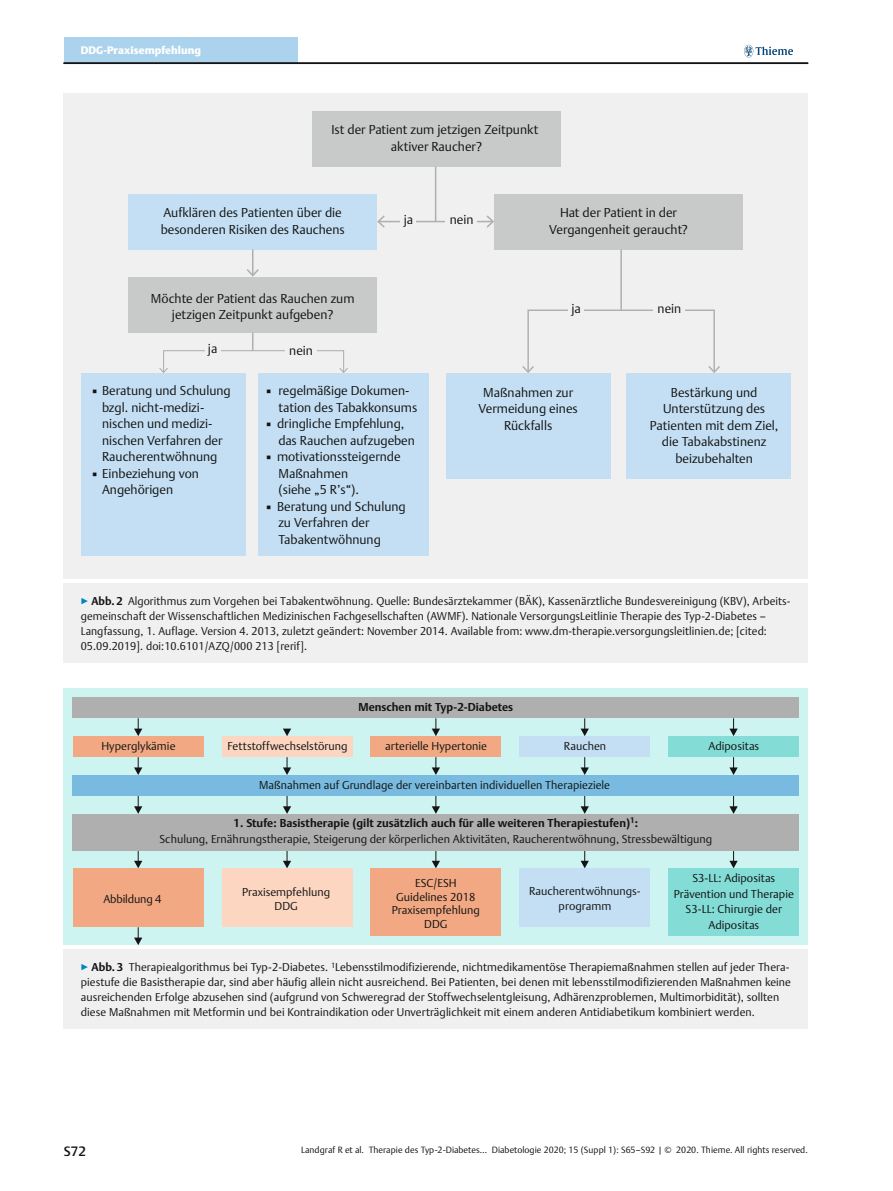
<style>
.page{position:relative;width:893px;height:1191px;background:#fff}
.page>*{position:absolute;margin:0;border:0;box-sizing:border-box;transform-origin:0 0}
.t1{font:13.5px "Adv TT114 f 0202";color:#131413}
.t2{font:300 12.75px/16.5px "Thieme Argo 2011";color:#131413}
.t3{font:300 11.4px/15.8px "Thieme Argo 2011";color:#131413;text-align:center}
.t4{font:700 11.4px "Thieme Argo 2011";color:#131413}
.t5{font:11.25px/15px "Adv TT1875 e 499";letter-spacing:.01em;color:#131413}
.t6{font:10.8px "Adv T Te 9 dccad 3.B";letter-spacing:.015em;color:#fff}
.t7{font:9px "Adv TT1875 e 499";color:#131413}
.s1{color:#0085be}
.s2{font-family:"Adv TT1415 f 0 b 8.B"}
.s3{font-style:inherit}
.s4{font-weight:700}
</style>
<div class="page">
<div style="left:64px;top:583px;width:744px;height:79px;background:#f0f0f0"></div>
<div style="left:64px;top:94px;width:744px;height:485px;background:#f0f0f0"></div>
<div style="left:312px;top:111px;width:249px;height:55px;background:#c8c9c9"></div>
<div style="left:494px;top:194px;width:249px;height:55px;background:#c8c9c9"></div>
<div style="left:128px;top:277px;width:249px;height:55px;background:#c8c9c9"></div>
<div style="left:128px;top:194px;width:249px;height:55px;background:#c4dff4"></div>
<div style="left:81px;top:373px;width:165px;height:183px;background:#c4dff4"></div>
<div style="left:258px;top:373px;width:170px;height:183px;background:#c4dff4"></div>
<div style="left:446px;top:373px;width:164px;height:106px;background:#c4dff4"></div>
<div style="left:626px;top:373px;width:164px;height:106px;background:#c4dff4"></div>
<hr style="left:379px;top:221px;width:113px;height:1px;background:#afafb0">
<svg style="left:377px;top:215px;width:8px;height:13px"></svg>
<svg style="left:486px;top:215px;width:8px;height:13px"></svg>
<hr style="left:435px;top:166px;width:1px;height:55px;background:#afafb0">
<div style="left:401px;top:214px;width:15px;height:15px;background:#f0f0f0"></div>
<div style="left:446px;top:214px;width:31px;height:15px;background:#f0f0f0"></div>
<svg style="left:247px;top:249px;width:12px;height:28px"></svg>
<svg style="left:252px;top:332px;width:1px;height:18px"></svg>
<div style="left:163px;top:350px;width:181px;height:22px;border:1px solid #afafb0"></div>
<svg style="left:339px;top:368px;width:9px;height:5px"></svg>
<svg style="left:159px;top:368px;width:9px;height:5px"></svg>
<div style="left:285px;top:345px;width:32px;height:15px;background:#f0f0f0"></div>
<div style="left:205px;top:343px;width:15px;height:15px;background:#f0f0f0"></div>
<hr style="left:620px;top:249px;width:2px;height:61px;background:#afafb0">
<div style="left:527px;top:309px;width:188px;height:63px;border:1px solid #afafb0"></div>
<svg style="left:522px;top:366px;width:12px;height:7px"></svg>
<svg style="left:708px;top:366px;width:12px;height:7px"></svg>
<div style="left:653px;top:304px;width:32px;height:15px;background:#f0f0f0"></div>
<div style="left:568px;top:304px;width:16px;height:15px;background:#f0f0f0"></div>
<div style="left:64px;top:949px;width:744px;height:80px;background:#f0f0f0"></div>
<div style="left:64px;top:688px;width:744px;height:257px;background:#cef4f1"></div>
<svg style="left:134px;top:718px;width:8px;height:18px"></svg>
<svg style="left:134px;top:850px;width:8px;height:18px"></svg>
<svg style="left:134px;top:927px;width:8px;height:18px"></svg>
<svg style="left:134px;top:757px;width:8px;height:18px"></svg>
<svg style="left:134px;top:796px;width:8px;height:18px"></svg>
<svg style="left:283px;top:728px;width:8px;height:8px"></svg>
<svg style="left:283px;top:850px;width:8px;height:18px"></svg>
<svg style="left:283px;top:757px;width:8px;height:18px"></svg>
<svg style="left:283px;top:796px;width:8px;height:18px"></svg>
<svg style="left:432px;top:718px;width:8px;height:18px"></svg>
<svg style="left:432px;top:850px;width:8px;height:18px"></svg>
<svg style="left:432px;top:757px;width:8px;height:18px"></svg>
<svg style="left:432px;top:796px;width:8px;height:18px"></svg>
<svg style="left:581px;top:718px;width:8px;height:18px"></svg>
<svg style="left:581px;top:850px;width:8px;height:18px"></svg>
<svg style="left:581px;top:757px;width:8px;height:18px"></svg>
<svg style="left:581px;top:796px;width:8px;height:18px"></svg>
<svg style="left:729px;top:718px;width:9px;height:18px"></svg>
<svg style="left:729px;top:850px;width:9px;height:18px"></svg>
<svg style="left:729px;top:757px;width:9px;height:18px"></svg>
<svg style="left:729px;top:796px;width:9px;height:18px"></svg>
<div style="left:668px;top:736px;width:131px;height:21px;background:#83dcd6"></div>
<div style="left:668px;top:868px;width:131px;height:68px;background:#83dcd6"></div>
<div style="left:519px;top:736px;width:131px;height:21px;background:#c4dff4"></div>
<div style="left:519px;top:868px;width:131px;height:59px;background:#c4dff4"></div>
<div style="left:370px;top:736px;width:131px;height:21px;background:#f1a883"></div>
<div style="left:370px;top:868px;width:131px;height:68px;background:#f1a883"></div>
<div style="left:222px;top:736px;width:131px;height:21px;background:#fcd6c1"></div>
<div style="left:222px;top:868px;width:131px;height:59px;background:#fcd6c1"></div>
<div style="left:73px;top:736px;width:131px;height:21px;background:#f1a883"></div>
<div style="left:73px;top:868px;width:131px;height:59px;background:#f1a883"></div>
<div style="left:73px;top:775px;width:726px;height:21px;background:#79bbe0"></div>
<div style="left:73px;top:814px;width:726px;height:36px;background:#afafb0"></div>
<div style="left:73px;top:697px;width:726px;height:21px;background:#afafb0"></div>
<div style="left:64px;top:38px;width:234px;height:25px;background:#acd3ee"></div>
<hr style="left:64px;top:63px;width:744px;height:1px;background:#131413">
<svg style="left:744px;top:45px;width:49px;height:12px"></svg>
<p class="t6" style="left:81px;top:45px;width:122px">DDG-Praxisempfehlung</p>
<p class="t2" style="left:331px;top:122px;width:209px;text-align:center">Ist der Patient zum jetzigen Zeitpunkt aktiver Raucher?</p>
<p class="t2" style="left:161px;top:205px;width:186px">Aufklären des Patienten über die besonderen Risiken des Rauchens</p>
<p class="t2" style="left:404px;top:212px;width:11px">ja</p>
<p class="t2" style="left:450px;top:212px;width:25px">nein</p>
<p class="t2" style="left:549px;top:205px;width:140px;text-align:center">Hat der Patient in der<br>Vergangenheit geraucht?</p>
<p class="t2" style="left:151px;top:291px;width:205px;text-align:center">Möchte der Patient das Rauchen zum jetzigen Zeitpunkt aufgeben?</p>
<p class="t2" style="left:208px;top:341px;width:11px">ja</p>
<p class="t2" style="left:289px;top:343px;width:25px">nein</p>
<p class="t2" style="left:571px;top:301px;width:11px">ja</p>
<p class="t2" style="left:658px;top:301px;width:25px">nein</p>
<p class="t2" style="left:102px;top:383px;width:130px;text-indent:-12px">▪ Beratung und Schulung bzgl. nicht-medizi&shy;nischen und medizi&shy;nischen Verfahren der<br>Raucherentwöhnung</p>
<p class="t2" style="left:102px;top:466px;width:98px;text-indent:-13px">▪ Einbeziehung von<br>Angehörigen</p>
<p class="t2" style="left:278px;top:383px;width:140px;text-indent:-15px">▪ regelmäßige Dokumen&shy;tation des Tabakkonsums</p>
<p class="t2" style="left:278px;top:416px;width:138px;text-indent:-15px">▪ dringliche Empfehlung, das Rauchen aufzugeben</p>
<p class="t2" style="left:278px;top:449px;width:124px;text-indent:-15px">▪ motivationssteigernde<br>Maßnahmen<br>(siehe „5 R’s“).</p>
<p class="t2" style="left:278px;top:499px;width:129px;text-indent:-15px">▪ Beratung und Schulung zu Verfahren der<br>Tabakentwöhnung</p>
<p class="t2" style="left:478px;top:385px;width:101px;text-align:center">Maßnahmen zur<br>Vermeidung eines<br>Rückfalls</p>
<p class="t2" style="left:658px;top:385px;width:101px;text-align:center">Maßnahmen zur<br>Vermeidung eines<br>Rückfalls</p>
<p class="t2" style="left:650px;top:385px;width:130px;text-align:center">Bestärkung und<br>Unterstützung des<br>Patienten mit dem Ziel, die Tabakabstinenz beizubehalten</p>
<p class="t5" style="left:81px;top:594px;width:711px"><span class="s1">▶</span> <span class="s2">Abb. 2</span> Algorithmus zum Vorgehen bei Tabakentwöhnung. Quelle: Bundesärztekammer (BÄK), Kassenärztliche Bundesvereinigung (KBV), Arbeits&shy;gemeinschaft der Wissenschaftlichen Medizinischen Fachgesellschaften (AWMF). Nationale VersorgungsLeitlinie Therapie des Typ-2-Diabetes <span class="s3">– </span>Langfassung, 1. Auflage. Version 4. 2013, zuletzt geändert: November 2014. Available from: www.dm-therapie.versorgungsleitlinien.de; [cited:<br>05.09.2019]. doi:10.6101/AZQ/000 213 [rerif].</p>
<p class="t3" style="left:101px;top:738px;width:76px">Hyperglykämie</p>
<p class="t3" style="left:227px;top:738px;width:122px">Fettstoffwechselstörung</p>
<p class="t4" style="left:358px;top:700px;width:156px">Menschen mit Typ-2-Diabetes</p>
<p class="t3" style="left:385px;top:738px;width:103px">arterielle Hypertonie</p>
<p class="t3" style="left:564px;top:738px;width:44px">Rauchen</p>
<p class="t3" style="left:708px;top:738px;width:52px">Adipositas</p>
<p class="t3" style="left:259px;top:777px;width:352px">Maßnahmen auf Grundlage der vereinbarten individuellen Therapieziele</p>
<p class="t3" style="left:159px;top:816px;width:554px"><span class="s4">1. Stufe: Basistherapie (gilt zusätzlich auch für alle weiteren Therapiestufen) :</span><sup>1<br></sup>Schulung, Ernährungstherapie, Steigerung der körperlichen Aktivitäten, Raucherentwöhnung, Stressbewältigung</p>
<p class="t3" style="left:674px;top:871px;width:122px">S3-LL: Adipositas<br>Prävention und Therapie<br>S3-LL: Chirurgie der<br>Adipositas</p>
<p class="t5" style="left:81px;top:960px;width:712px"><span class="s1">▶</span> <span class="s2">Abb. 3</span> Therapiealgorithmus bei Typ-2-Diabetes. <sup>1</sup>Lebensstilmodifizierende, nichtmedikamentöse Therapiemaßnahmen stellen auf jeder Thera&shy;piestufe die Basistherapie dar, sind aber häufig allein nicht ausreichend. Bei Patienten, bei denen mit lebensstilmodifizierenden Maßnahmen keine ausreichenden Erfolge abzusehen sind (aufgrund von Schweregrad der Stoffwechselentgleisung, Adhärenzproblemen, Multimorbidität), sollten diese Maßnahmen mit Metformin und bei Kontraindikation oder Unverträglichkeit mit einem anderen Antidiabetikum kombiniert werden.</p>
<p class="t3" style="left:103px;top:891px;width:60px">Abbildung 4</p>
<p class="t3" style="left:242px;top:886px;width:89px;line-height:13.6px">Praxisempfehlung<br>DDG</p>
<p class="t3" style="left:392px;top:877px;width:89px;line-height:13.6px">ESC/ESH<br>Guidelines 2018<br>Praxisempfehlung<br>DDG</p>
<p class="t3" style="left:529px;top:883px;width:113px">Raucherentwöhnungs&shy;programm</p>
<p class="t1" style="left:64px;top:1145px;width:24px">S72</p>
<p class="t7" style="left:301px;top:1146px;width:508px">Landgraf R et al. Therapie des Typ-2-Diabetes<span class="s3">…</span> Diabetologie 2020; 15 (Suppl 1): S65<span class="s3">–</span>S92 | © 2020. Thieme. All rights reserved.</p>
</div>
